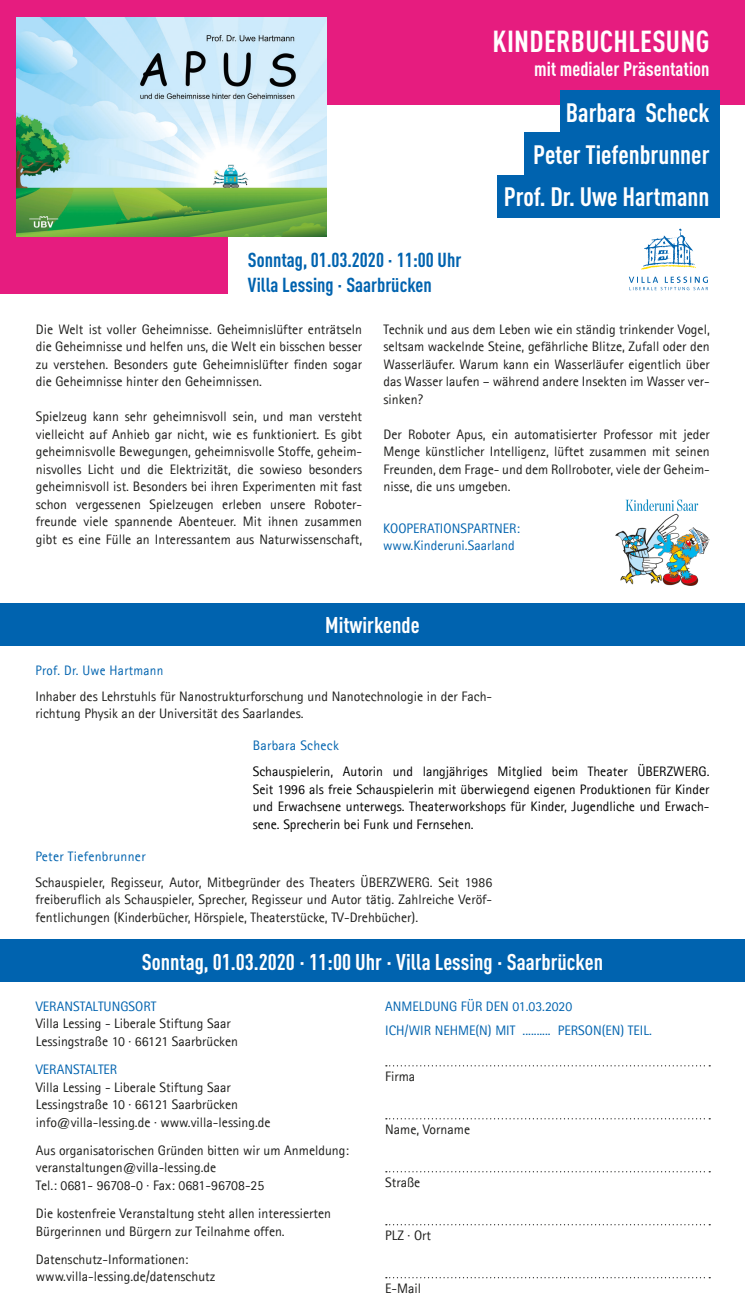
<style>
.page{position:relative;width:745px;height:1312px;background:#fff}
.page>*{position:absolute;margin:0;border:0;box-sizing:border-box;transform-origin:0 0}
.Titel_Headline{font:700 condensed 30px "DINOT";letter-spacing:.01em;color:#fff}
.Titel_Referent{font:700 condensed 26.25px "DINOT";color:#fff}
.Innen_Überschrift_Re{font:700 condensed 22.5px "DINOT";color:#fff}
.Titel_Termin{font:700 condensed 20px "DINOT";color:#0063af}
.Titel_Unterzeile{font:700 condensed 20px "DINOT";color:#fff}
.Innen__Copy{font:13.75px/17.5px "Agfa Rotis Sans Serif";color:#1d1d1b;text-align:justify}
.Rückseite__Adresse{font:13.75px/17.5px "Agfa Rotis Sans Serif";color:#1d1d1b}
.Innen__Copy-2{font:13.75px/17.5px "Agfa Rotis Sans Serif";color:#000;text-align:justify}
.Rückseite_Zwischenüb{font:13.75px/23.8px "Agfa Rotis Sans Serif";color:#0063af}
.Rückseite__Adresse-2{font:13.75px/17.5px "Agfa Rotis Sans Serif";color:#0063af}
.Rückseite__Formular{font:13.75px "Agfa Rotis Sans Serif";color:#1d1d1b}
.Innen__Copy_Name_Ref{font:13.75px "Agfa Rotis Sans Serif";letter-spacing:.02em;color:#0063af}
.Innen__Copy_Name_Ref-2{font:13.75px "Agfa Rotis Sans Serif";letter-spacing:.02em;color:#0063af;scale:.96 1}
.s1{color:#0063af}
</style>
<div class="page">
<svg style="left:385px;top:1065px;width:324px;height:1px"></svg>
<svg style="left:385px;top:1118px;width:324px;height:1px"></svg>
<svg style="left:385px;top:1171px;width:324px;height:1px"></svg>
<div style="left:226px;top:0;width:518px;height:104px;background:#e61c7f"></div>
<div style="left:0;top:0;width:227px;height:293px;background:#e61c7f"></div>
<svg style="left:641px;top:228px;width:54px;height:41px"></svg>
<svg style="left:628px;top:276px;width:79px;height:14px"></svg>
<div style="left:559px;top:91px;width:160px;height:42px;background:#0063af"></div>
<div style="left:524px;top:133px;width:195px;height:42px;background:#0063af"></div>
<div style="left:497px;top:175px;width:222px;height:42px;background:#0063af"></div>
<div style="left:0;top:602px;width:744px;height:43px;background:#0063af"></div>
<div style="left:0;top:939px;width:744px;height:42px;background:#0063af"></div>
<img style="left:17px;top:18px;width:309px;height:219px">
<img style="left:615px;top:499px;width:94px;height:86px">
<p class="Titel_Headline" style="left:492px;top:19px;width:218px">KINDERBUCHLESUNG</p>
<p class="Titel_Unterzeile" style="left:533px;top:54px;width:177px">mit medialer Präsentation</p>
<p class="Titel_Termin" style="left:248px;top:245px;width:215px">Sonntag, 01.03.2020 · 11:00 Uhr</p>
<p class="Titel_Termin" style="left:248px;top:270px;width:185px">Villa Lessing · Saarbrücken</p>
<p class="Titel_Referent" style="left:565px;top:93px;width:145px">Barbara Scheck</p>
<p class="Titel_Referent" style="left:533px;top:135px;width:178px">Peter Tiefenbrunner</p>
<p class="Titel_Referent" style="left:503px;top:177px;width:207px">Prof. Dr. Uwe Hartmann</p>
<p class="Innen__Copy" style="left:36px;top:320px;width:328px">Die Welt ist voller Geheimnisse. Geheimnislüfter enträtseln die Geheimnisse und helfen uns, die Welt ein bisschen besser zu verstehen. Besonders gute Geheimnislüfter finden sogar die Geheimnisse hinter den Geheimnissen.</p>
<p class="Innen__Copy" style="left:36px;top:407px;width:327px">Spielzeug kann sehr geheimnisvoll sein, und man versteht vielleicht auf Anhieb gar nicht, wie es funktioniert. Es gibt geheimnisvolle Bewegungen, geheimnisvolle Stoffe, geheim&shy;nisvolles Licht und die Elektrizität, die sowieso besonders geheimnisvoll ist. Besonders bei ihren Experimenten mit fast schon vergessenen Spielzeugen erleben unsere Roboter&shy;freunde viele spannende Abenteuer. Mit ihnen zusammen gibt es eine Fülle an Interessantem aus Naturwissenschaft,</p>
<p class="Innen__Copy" style="left:383px;top:320px;width:328px">Technik und aus dem Leben wie ein ständig trinkender Vogel, seltsam wackelnde Steine, gefährliche Blitze, Zufall oder den Wasserläufer. Warum kann ein Wasserläufer eigentlich über das Wasser laufen – während andere Insekten im Wasser ver&shy;sinken?</p>
<p class="Innen__Copy" style="left:383px;top:425px;width:327px">Der Roboter Apus, ein automatisierter Professor mit jeder Menge künstlicher Intelligenz, lüftet zusammen mit seinen Freunden, dem Frage- und dem Rollroboter, viele der Geheim&shy;nisse, die uns umgeben.</p>
<p class="Rückseite__Adresse-2" style="left:383px;top:519px;width:138px">KOOPERATIONSPARTNER: www.Kinderuni.Saarland</p>
<p class="Innen_Überschrift_Re" style="left:325px;top:608px;width:96px">Mitwirkende</p>
<p class="Innen__Copy_Name_Ref-2" style="left:35px;top:661px;width:135px">Prof. Dr. Uwe Hartmann</p>
<p class="Innen__Copy" style="left:35px;top:687px;width:458px">Inhaber des Lehrstuhls für Nanostrukturforschung und Nanotechnologie in der Fach&shy;richtung Physik an der Universität des Saarlandes.</p>
<p class="Innen__Copy_Name_Ref" style="left:252px;top:737px;width:88px">Barbara Scheck</p>
<p class="Innen__Copy-2" style="left:252px;top:762px;width:458px">Schauspielerin, Autorin und langjähriges Mitglied beim Theater ÜBERZWERG.<br>Seit 1996 als freie Schauspielerin mit überwiegend eigenen Produktionen für Kinder und Erwachsene unterwegs. Theaterworkshops für Kinder, Jugendliche und Erwach&shy;sene. Sprecherin bei Funk und Fernsehen.</p>
<p class="Innen__Copy_Name_Ref" style="left:35px;top:847px;width:112px">Peter Tiefenbrunner</p>
<p class="Innen__Copy" style="left:35px;top:873px;width:458px">Schauspieler, Regisseur, Autor, Mitbegründer des Theaters ÜBERZWERG. Seit 1986 freiberuflich als Schauspieler, Sprecher, Regisseur und Autor tätig. Zahlreiche Veröf&shy;fentlichungen (Kinderbücher, Hörspiele, Theaterstücke, TV-Drehbücher).</p>
<p class="Innen_Überschrift_Re" style="left:142px;top:944px;width:462px">Sonntag, 01.03.2020 · 11:00 Uhr · Villa Lessing · Saarbrücken</p>
<p class="Rückseite__Adresse" style="left:36px;top:997px;width:204px"><span class="s1">VERANSTALTUNGSORT<br></span>Villa Lessing - Liberale Stiftung Saar<br>Lessingstraße 10 · 66121 Saarbrücken</p>
<p class="Rückseite__Adresse" style="left:36px;top:1060px;width:236px"><span class="s1">VERANSTALTER<br></span>Villa Lessing - Liberale Stiftung Saar Lessingstraße 10 · 66121 Saarbrücken info@villa-lessing.de · www.villa-lessing.de</p>
<p class="Rückseite__Adresse" style="left:36px;top:1140px;width:314px">Aus organisatorischen Gründen bitten wir um Anmeldung: veranstaltungen@villa-lessing.de<br>Tel.: 0681- 96708-0 · Fax: 0681-96708-25</p>
<p class="Rückseite__Adresse" style="left:36px;top:1204px;width:296px">Die kostenfreie Veranstaltung steht allen interessierten<br>Bürgerinnen und Bürgern zur Teilnahme offen.</p>
<p class="Rückseite__Adresse" style="left:36px;top:1249px;width:181px">Datenschutz-Informationen: www.villa-lessing.de/datenschutz</p>
<p class="Rückseite_Zwischenüb" style="left:385px;top:994px;width:268px">ANMELDUNG FÜR DEN 01.03.2020<br>ICH/WIR NEHME(N) MIT .......... PERSON(EN) TEIL.</p>
<p class="Rückseite__Formular" style="left:385px;top:1067px;width:32px">Firma</p>
<p class="Rückseite__Formular" style="left:385px;top:1120px;width:86px">Name, Vorname</p>
<p class="Rückseite__Formular" style="left:385px;top:1173px;width:37px">Straße</p>
<p class="Rückseite__Formular" style="left:385px;top:1226px;width:47px">PLZ · Ort</p>
<p class="Rückseite__Formular" style="left:385px;top:1279px;width:37px">E-Mail</p>
</div>
